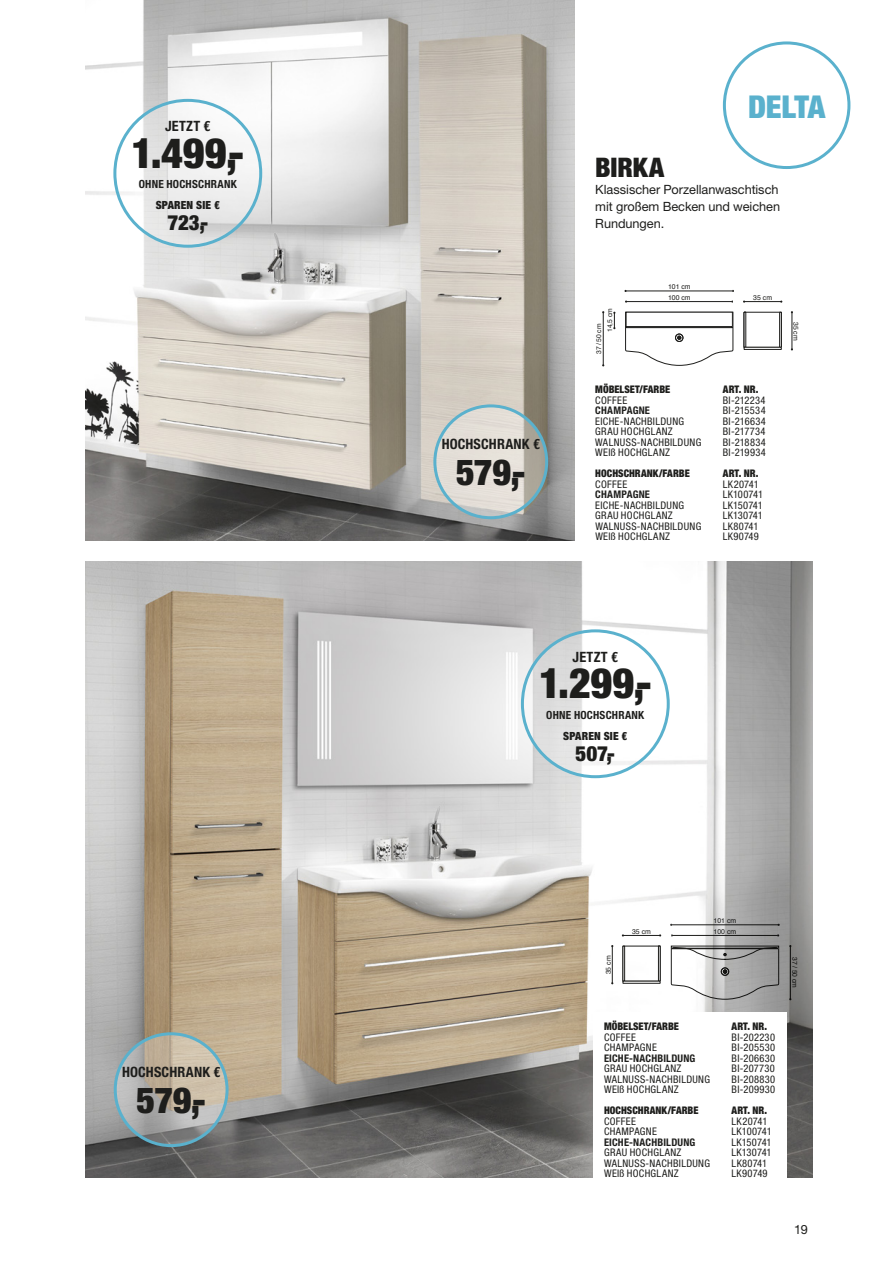
<style>
.page{position:relative;width:893px;height:1263px;background:#fff}
.page>*{position:absolute;margin:0;border:0;box-sizing:border-box;transform-origin:0 0}
.t1{font:900 condensed 42px "Helvetica Neue LT Std";letter-spacing:-.005em;color:#1e1e1c}
.t2{font:900 condensed 36px "Helvetica Neue LT Std";letter-spacing:-.02em;color:#1e1e1c}
.t3{font:900 condensed 31.5px "Helvetica Neue LT Std";letter-spacing:-.025em;color:#5ab1cd}
.t4{font:900 condensed 27px "Helvetica Neue LT Std";letter-spacing:-.005em;color:#1e1e1c}
.t5{font:900 condensed 21px "Helvetica Neue LT Std";letter-spacing:-.005em;color:#1e1e1c}
.t6{font:700 condensed 14.25px "Helvetica Neue LT Std";letter-spacing:.01em;color:#1e1e1c}
.t7{font:12.75px/17.2px "Helvetica Neue LT Std";letter-spacing:-.005em;color:#1e1e1c}
.t8{font:700 condensed 11.25px "Helvetica Neue LT Std";letter-spacing:.02em;color:#1e1e1c}
.t9{font:900 condensed 11.25px "Helvetica Neue LT Std";letter-spacing:.015em;color:#1e1e1c}
.t10{font:condensed 10.5px "Helvetica Neue LT Std";letter-spacing:.03em;color:#1e1e1c}
.t11{font:900 condensed 10.5px "Helvetica Neue LT Std";color:#1e1e1c}
.t12{font:700 condensed 10.5px "Helvetica Neue LT Std";letter-spacing:.02em;color:#1e1e1c}
.t13{font:condensed 10.5px "Helvetica Neue LT Std";letter-spacing:-.005em;color:#1e1e1c}
.t14{font:6.9px "Helvetica";color:#1e1e1c}
.t15{font:6.75px "Helvetica";color:#1e1e1c}
</style>
<div class="page">
<img style="left:85px;top:0;width:489px;height:540px">
<svg style="left:435px;top:406px;width:112px;height:112px;background:#d6d4ce"></svg>
<div style="left:433px;top:404px;width:115px;height:115px;border:3px solid #5ab1cd;border-radius:50%"></div>
<div style="left:723px;top:41px;width:127px;height:128px;border:3px solid #5ab1cd;border-radius:50%"></div>
<img style="left:85px;top:561px;width:727px;height:617px">
<svg style="left:115px;top:1034px;width:112px;height:111px;background:#b6b1a7"></svg>
<div style="left:114px;top:1032px;width:115px;height:115px;border:3px solid #5ab1cd;border-radius:50%"></div>
<div style="left:593px;top:1012px;width:194px;height:207px;background:#fff"></div>
<hr style="left:790px;top:946px;width:1px;height:53px;background:#1e1e1c">
<hr style="left:623px;top:935px;width:37px;height:1px;background:#1e1e1c">
<div style="left:623px;top:946px;width:37px;height:35px;background:#fff"></div>
<div style="left:623px;top:946px;width:2px;height:35px;border:1px solid #1e1e1c"></div>
<div style="left:658px;top:946px;width:2px;height:35px;border:1px solid #1e1e1c"></div>
<hr style="left:612px;top:946px;width:1px;height:37px;background:#1e1e1c">
<div style="left:623px;top:981px;width:37px;height:3px;border:1px solid #1e1e1c"></div>
<hr style="left:672px;top:935px;width:106px;height:1px;background:#1e1e1c">
<hr style="left:671px;top:924px;width:107px;height:1px;background:#1e1e1c">
<svg style="left:670px;top:945px;width:110px;height:55px"></svg>
<div style="left:671px;top:948px;width:107px;height:1px;border:1px solid #1e1e1c"></div>
<svg style="left:522px;top:631px;width:146px;height:146px"></svg>
<div style="left:521px;top:629px;width:149px;height:149px;border:3px solid #5ab1cd;border-radius:50%"></div>
<svg style="left:115px;top:100px;width:146px;height:146px;fill:#f0f0f0"></svg>
<div style="left:113px;top:99px;width:149px;height:149px;border:3px solid #5ab1cd;border-radius:50%"></div>
<hr style="left:603px;top:312px;width:1px;height:53px;background:#1e1e1c">
<hr style="left:744px;top:301px;width:37px;height:1px;background:#1e1e1c">
<div style="left:779px;top:312px;width:3px;height:36px;border:1px solid #1e1e1c"></div>
<hr style="left:792px;top:312px;width:1px;height:37px;background:#1e1e1c">
<div style="left:744px;top:347px;width:38px;height:3px;border:1px solid #1e1e1c"></div>
<hr style="left:627px;top:301px;width:105px;height:1px;background:#1e1e1c">
<hr style="left:626px;top:291px;width:107px;height:1px;background:#1e1e1c">
<svg style="left:625px;top:311px;width:109px;height:55px"></svg>
<div style="left:675px;top:334px;width:8px;height:8px;border:1px solid #1e1e1c;border-radius:50%"></div>
<svg style="left:613px;top:312px;width:2px;height:17px"></svg>
<div style="left:626px;top:312px;width:106px;height:15px;background:#fff"></div>
<div style="left:626px;top:326px;width:107px;height:2px;border:1px solid #1e1e1c"></div>
<h3 class="t6" style="left:165px;top:118px;width:47px">JETZT €</h3>
<h1 class="t1" style="left:132px;top:127px;width:114px">1.499,-</h1>
<p class="t8" style="left:139px;top:177px;width:100px">OHNE HOCHSCHRANK</p>
<p class="t9" style="left:156px;top:198px;width:66px">SPAREN SIE €</p>
<h3 class="t5" style="left:167px;top:210px;width:42px">723,-</h3>
<h3 class="t6" style="left:122px;top:1063px;width:100px">HOCHSCHRANK €</h3>
<h2 class="t2" style="left:137px;top:1078px;width:71px">579,-</h2>
<h3 class="t3" style="left:748px;top:87px;width:79px">DELTA</h3>
<h3 class="t4" style="left:595px;top:150px;width:70px">BIRKA</h3>
<p class="t7" style="left:595px;top:181px;width:186px">Klassischer Porzellanwaschtisch mit großem Becken und weichen<br>Rundungen.</p>
<h3 class="t6" style="left:442px;top:435px;width:100px">HOCHSCHRANK €</h3>
<h2 class="t2" style="left:456px;top:450px;width:71px">579,-</h2>
<p class="t15" style="left:605px;top:332px;width:26px;rotate:-90deg">14,5 cm</p>
<p class="t15" style="left:593px;top:354px;width:32px;rotate:-90deg">37 / 50 cm</p>
<p class="t14" style="left:668px;top:282px;width:24px">101 cm</p>
<p class="t14" style="left:668px;top:292px;width:24px">100 cm</p>
<p class="t14" style="left:753px;top:292px;width:20px">35 cm</p>
<p class="t11" style="left:595px;top:383px;width:76px">MÖBELSET/FARBE</p>
<p class="t11" style="left:723px;top:383px;width:37px">ART. NR.</p>
<p class="t10" style="left:595px;top:394px;width:33px">COFFEE</p>
<p class="t10" style="left:723px;top:394px;width:44px">BI-212234</p>
<p class="t12" style="left:595px;top:404px;width:56px">CHAMPAGNE</p>
<p class="t10" style="left:723px;top:404px;width:44px">BI-215534</p>
<p class="t10" style="left:595px;top:415px;width:90px">EICHE-NACHBILDUNG</p>
<p class="t10" style="left:723px;top:415px;width:45px">BI-216634</p>
<p class="t10" style="left:595px;top:425px;width:79px">GRAU HOCHGLANZ</p>
<p class="t10" style="left:723px;top:425px;width:44px">BI-217734</p>
<p class="t10" style="left:595px;top:436px;width:107px">WALNUSS-NACHBILDUNG</p>
<p class="t10" style="left:723px;top:436px;width:44px">BI-218834</p>
<p class="t10" style="left:595px;top:446px;width:76px">WEIß HOCHGLANZ</p>
<p class="t10" style="left:723px;top:446px;width:44px">BI-219934</p>
<p class="t11" style="left:595px;top:467px;width:96px">HOCHSCHRANK/FARBE</p>
<p class="t11" style="left:723px;top:467px;width:37px">ART. NR.</p>
<p class="t10" style="left:595px;top:478px;width:33px">COFFEE</p>
<p class="t10" style="left:723px;top:478px;width:37px">LK20741</p>
<p class="t12" style="left:595px;top:488px;width:56px">CHAMPAGNE</p>
<p class="t13" style="left:723px;top:488px;width:42px">LK100741</p>
<p class="t10" style="left:595px;top:499px;width:90px">EICHE-NACHBILDUNG</p>
<p class="t13" style="left:723px;top:499px;width:42px">LK150741</p>
<p class="t10" style="left:595px;top:509px;width:79px">GRAU HOCHGLANZ</p>
<p class="t13" style="left:723px;top:509px;width:41px">LK130741</p>
<p class="t10" style="left:595px;top:520px;width:107px">WALNUSS-NACHBILDUNG</p>
<p class="t10" style="left:723px;top:520px;width:37px">LK80741</p>
<p class="t10" style="left:595px;top:530px;width:76px">WEIß HOCHGLANZ</p>
<p class="t10" style="left:723px;top:530px;width:38px">LK90749</p>
<p class="t14" style="left:801px;top:322px;width:20px;rotate:90deg">35 cm</p>
<h3 class="t6" style="left:573px;top:648px;width:47px">JETZT €</h3>
<h1 class="t1" style="left:539px;top:657px;width:114px">1.299,-</h1>
<p class="t8" style="left:546px;top:708px;width:100px">OHNE HOCHSCHRANK</p>
<p class="t9" style="left:563px;top:729px;width:66px">SPAREN SIE €</p>
<h3 class="t5" style="left:576px;top:740px;width:41px">507,-</h3>
<p class="t14" style="left:603px;top:974px;width:20px;rotate:-90deg">35 cm</p>
<p class="t14" style="left:632px;top:926px;width:20px">35 cm</p>
<p class="t14" style="left:714px;top:915px;width:24px">101 cm</p>
<p class="t14" style="left:714px;top:926px;width:24px">100 cm</p>
<p class="t11" style="left:604px;top:1020px;width:76px">MÖBELSET/FARBE</p>
<p class="t11" style="left:732px;top:1020px;width:37px">ART. NR.</p>
<p class="t10" style="left:604px;top:1031px;width:33px">COFFEE</p>
<p class="t10" style="left:732px;top:1031px;width:45px">BI-202230</p>
<p class="t10" style="left:604px;top:1041px;width:54px">CHAMPAGNE</p>
<p class="t10" style="left:732px;top:1041px;width:45px">BI-205530</p>
<p class="t12" style="left:604px;top:1052px;width:93px">EICHE-NACHBILDUNG</p>
<p class="t10" style="left:732px;top:1052px;width:45px">BI-206630</p>
<p class="t10" style="left:604px;top:1062px;width:79px">GRAU HOCHGLANZ</p>
<p class="t10" style="left:732px;top:1062px;width:45px">BI-207730</p>
<p class="t10" style="left:604px;top:1073px;width:107px">WALNUSS-NACHBILDUNG</p>
<p class="t10" style="left:732px;top:1073px;width:45px">BI-208830</p>
<p class="t10" style="left:604px;top:1083px;width:76px">WEIß HOCHGLANZ</p>
<p class="t10" style="left:732px;top:1083px;width:45px">BI-209930</p>
<p class="t11" style="left:604px;top:1104px;width:96px">HOCHSCHRANK/FARBE</p>
<p class="t11" style="left:732px;top:1104px;width:37px">ART. NR.</p>
<p class="t10" style="left:604px;top:1115px;width:33px">COFFEE</p>
<p class="t10" style="left:732px;top:1115px;width:37px">LK20741</p>
<p class="t10" style="left:604px;top:1125px;width:54px">CHAMPAGNE</p>
<p class="t13" style="left:732px;top:1125px;width:42px">LK100741</p>
<p class="t12" style="left:604px;top:1136px;width:93px">EICHE-NACHBILDUNG</p>
<p class="t13" style="left:732px;top:1136px;width:42px">LK150741</p>
<p class="t10" style="left:604px;top:1146px;width:79px">GRAU HOCHGLANZ</p>
<p class="t13" style="left:732px;top:1146px;width:41px">LK130741</p>
<p class="t10" style="left:604px;top:1157px;width:107px">WALNUSS-NACHBILDUNG</p>
<p class="t10" style="left:732px;top:1157px;width:37px">LK80741</p>
<p class="t10" style="left:604px;top:1167px;width:76px">WEIß HOCHGLANZ</p>
<p class="t10" style="left:732px;top:1167px;width:38px">LK90749</p>
<p class="t15" style="left:800px;top:957px;width:32px;rotate:90deg">37 / 50 cm</p>
<p class="t7" style="left:794px;top:1220px;width:15px">19</p>
</div>
